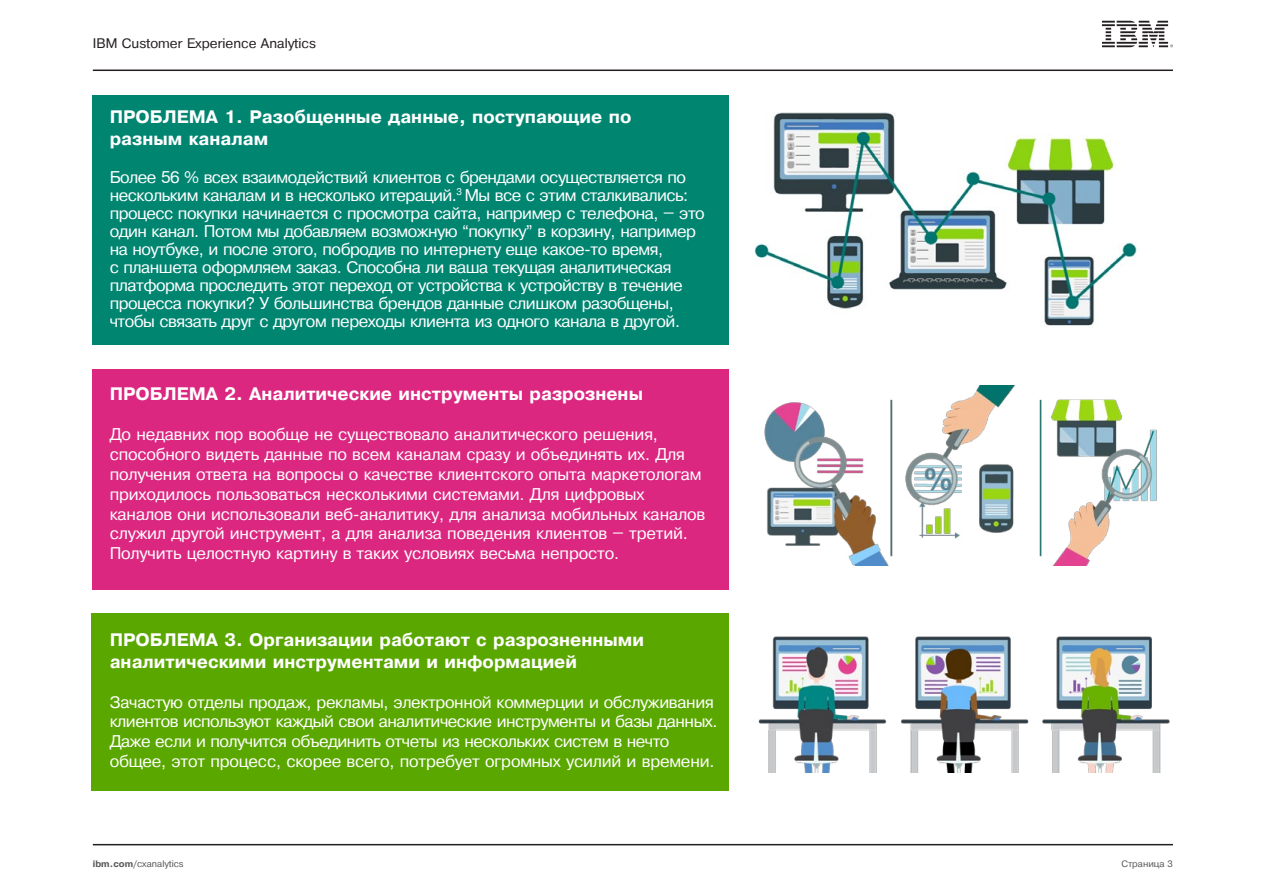
<style>
.page{position:relative;width:1263px;height:893px;background:#fff}
.page>*{position:absolute;margin:0;border:0;box-sizing:border-box;transform-origin:0 0}
.Boxhead2{font:18px/21.6px "Pragmatica Bold Cyrillic";color:#fff}
.Boxbody3{font:16.5px/18px "Pragmatica Plain";letter-spacing:-.03em;color:#fff}
.Boxbody3-2{font:16.5px/19.8px "Pragmatica Plain";letter-spacing:-.01em;color:#fff}
.t1{font:13.5px "Pragmatica Plain";color:#231f20}
.t2{font:9.3px "Pragmatica Plain";color:#57585b}
.s1{font-family:"Pragmatica Bold Cyrillic"}
</style>
<div class="page">
<svg style="left:1102px;top:21px;width:71px;height:26px"></svg>
<hr style="left:93px;top:70px;width:1080px;height:1px;background:#231f20">
<hr style="left:93px;top:844px;width:1080px;height:1px;background:#231f20">
<div style="left:92px;top:369px;width:637px;height:221px;background:#db2780"></div>
<div style="left:92px;top:95px;width:637px;height:250px;background:#008571"></div>
<div style="left:91px;top:613px;width:638px;height:178px;background:#5aa700"></div>
<img style="left:764px;top:386px;width:393px;height:179px">
<img style="left:758px;top:636px;width:412px;height:137px">
<img style="left:754px;top:113px;width:383px;height:213px">
<p class="t1" style="left:93px;top:36px;width:225px">IBM Customer Experience Analytics</p>
<p class="Boxhead2" style="left:110px;top:106px;width:523px">ПРОБЛЕМА 1. Разобщенные данные, поступающие по разным каналам</p>
<p class="Boxbody3" style="left:110px;top:169px;width:596px">Более 56 % всех взаимодействий клиентов с брендами осуществляется по нескольким каналам и в несколько итераций.<sup>3</sup> Мы все с этим сталкивались: процесс покупки начинается с просмотра сайта, например с телефона, – это один канал. Потом мы добавляем возможную “покупку" в корзину, например на ноутбуке, и после этого, побродив по интернету еще какое-то время,<br>с планшета оформляем заказ. Способна ли ваша текущая аналитическая платформа проследить этот переход от устройства к устройству в течение процесса покупки? У большинства брендов данные слишком разобщены, чтобы связать друг с другом переходы клиента из одного канала в другой.</p>
<p class="Boxhead2" style="left:110px;top:384px;width:535px">ПРОБЛЕМА 2. Аналитические инструменты разрознены</p>
<p class="Boxbody3-2" style="left:110px;top:425px;width:597px">До недавних пор вообще не существовало аналитического решения, способного видеть данные по всем каналам сразу и объединять их. Для получения ответа на вопросы о качестве клиентского опыта маркетологам приходилось пользоваться несколькими системами. Для цифровых каналов они использовали веб-аналитику, для анализа мобильных каналов служил другой инструмент, а для анализа поведения клиентов – третий.<br>Получить целостную картину в таких условиях весьма непросто.</p>
<p class="Boxhead2" style="left:110px;top:629px;width:536px">ПРОБЛЕМА 3. Организации работают с разрозненными аналитическими инструментами и информацией</p>
<p class="Boxbody3" style="left:110px;top:692px;width:609px;line-height:19.8px">Зачастую отделы продаж, рекламы, электронной коммерции и обслуживания клиентов используют каждый свои аналитические инструменты и базы данных.<br>Даже если и получится объединить отчеты из нескольких систем в нечто общее, этот процесс, скорее всего, потребует огромных усилий и времени.</p>
<p class="t2" style="left:93px;top:859px;width:92px"><span class="s1">ibm.com</span>/cxanalytics</p>
<p class="t2" style="left:1121px;top:858px;width:53px">Страница 3</p>
</div>
